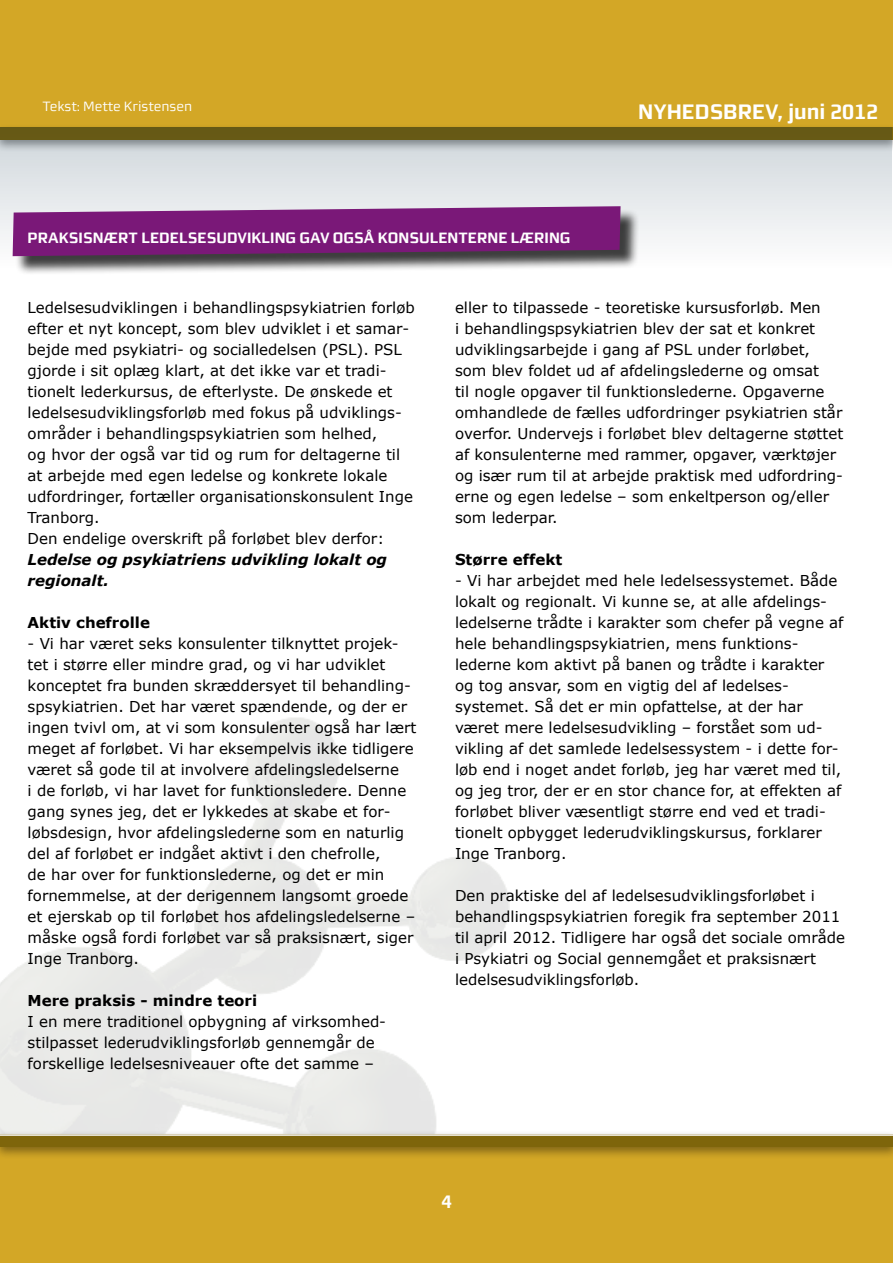
<style>
.page{position:relative;width:893px;height:1263px;background:#fff}
.page>*{position:absolute;margin:0;border:0;box-sizing:border-box;transform-origin:0 0}
.t1{font:700 21px "midtsans";color:#fff}
.t2{font:700 18px "midtsans";color:#fff}
.t3{font:15px/21px "Verdana";color:#000}
.t4{font:700 15px "midtsans";color:#fff}
.t5{font:700 15px "Verdana";color:#000}
.t6{font:italic 700 15px/21px "Verdana";color:#000}
.t7{font:13.5px "midtsans";color:#fff}
</style>
<div class="page">
<div style="left:0;top:1135px;width:893px;height:128px;background:#d3a726"></div>
<div style="left:0;top:0;width:893px;height:128px;background:#d3a726"></div>
<div style="left:0;top:1130px;width:893px;height:30px;background:#000;opacity:.4"></div>
<div style="left:0;top:1134px;width:893px;height:13px;background:#7e650b"></div>
<div style="left:0;top:123px;width:893px;height:30px;background:#000;opacity:.4"></div>
<svg style="left:0;top:128px;width:892px;height:129px;background:#cccec8"></svg>
<hr style="left:0;top:1134px;width:893px;height:2px;background:#fff">
<div style="left:14px;top:208px;width:625px;height:67px;background:#000;opacity:.75"></div>
<svg style="left:13px;top:206px;width:608px;height:50px;background:#7e287c"></svg>
<p class="t7" style="left:43px;top:99px;width:151px">Tekst: Mette Kristensen</p>
<p class="t4" style="left:28px;top:229px;width:11px">PRA</p>
<p class="t4" style="left:59px;top:229px;width:102px">KSISNÆRT LEDE</p>
<p class="t4" style="left:179px;top:229px;width:19px">LSES</p>
<p class="t4" style="left:216px;top:229px;width:94px">UDVIKLING GAV</p>
<p class="t4" style="left:333px;top:229px;width:12px">OGSÅ</p>
<p class="t4" style="left:378px;top:229px;width:21px">KONS</p>
<p class="t4" style="left:419px;top:229px;width:30px">ULENTERNE</p>
<p class="t4" style="left:511px;top:229px;width:49px">LÆRING</p>
<h1 class="t1" style="left:638px;top:99px;width:58px">NYHEDS</h1>
<h1 class="t1" style="left:723px;top:99px;width:156px">BREV, juni 2012</h1>
<p class="t3" style="left:28px;top:297px;width:389px">Ledelsesudviklingen i behandlingspsykiatrien forløb efter et nyt koncept, som blev udviklet i et samar&shy;bejde med psykiatri- og socialledelsen (PSL). PSL gjorde i sit oplæg klart, at det ikke var et tradi&shy;tionelt lederkursus, de efterlyste. De ønskede et ledelsesudviklingsforløb med fokus på udviklings&shy;områder i behandlingspsykiatrien som helhed,<br>og hvor der også var tid og rum for deltagerne til at arbejde med egen ledelse og konkrete lokale udfordringer, fortæller organisationskonsulent Inge Tranborg.<br>Den endelige overskrift på forløbet blev derfor:</p>
<p class="t6" style="left:28px;top:549px;width:361px">Ledelse og psykiatriens udvikling lokalt og regionalt.</p>
<p class="t5" style="left:28px;top:613px;width:124px">Aktiv chefrolle</p>
<p class="t3" style="left:28px;top:633px;width:390px">- Vi har været seks konsulenter tilknyttet projek&shy;tet i større eller mindre grad, og vi har udviklet konceptet fra bunden skræddersyet til behandling&shy;spsykiatrien. Det har været spændende, og der er ingen tvivl om, at vi som konsulenter også har lært meget af forløbet. Vi har eksempelvis ikke tidligere været så gode til at involvere afdelingsledelserne<br>i de forløb, vi har lavet for funktionsledere. Denne gang synes jeg, det er lykkedes at skabe et for&shy;løbsdesign, hvor afdelingslederne som en naturlig del af forløbet er indgået aktivt i den chefrolle,<br>de har over for funktionslederne, og det er min fornemmelse, at der derigennem langsomt groede et ejerskab op til forløbet hos afdelingsledelserne – måske også fordi forløbet var så praksisnært, siger Inge Tranborg.</p>
<p class="t5" style="left:28px;top:991px;width:231px">Mere praksis - mindre teori</p>
<p class="t3" style="left:28px;top:1011px;width:360px">I en mere traditionel opbygning af virksomhed&shy;stilpasset lederudviklingsforløb gennemgår de forskellige ledelsesniveauer ofte det samme –</p>
<p class="t3" style="left:455px;top:297px;width:390px">eller to tilpassede - teoretiske kursusforløb. Men<br>i behandlingspsykiatrien blev der sat et konkret udviklingsarbejde i gang af PSL under forløbet, som blev foldet ud af afdelingslederne og omsat<br>til nogle opgaver til funktionslederne. Opgaverne omhandlede de fælles udfordringer psykiatrien står overfor. Undervejs i forløbet blev deltagerne støttet af konsulenterne med rammer, opgaver, værktøjer og især rum til at arbejde praktisk med udfordring&shy;erne og egen ledelse – som enkeltperson og/eller som lederpar.</p>
<p class="t5" style="left:455px;top:550px;width:109px">Større effekt</p>
<p class="t3" style="left:455px;top:570px;width:390px">- Vi har arbejdet med hele ledelsessystemet. Både lokalt og regionalt. Vi kunne se, at alle afdelings&shy;ledelserne trådte i karakter som chefer på vegne af hele behandlingspsykiatrien, mens funktions&shy;lederne kom aktivt på banen og trådte i karakter og tog ansvar, som en vigtig del af ledelses&shy;systemet. Så det er min opfattelse, at der har været mere ledelsesudvikling – forstået som ud&shy;vikling af det samlede ledelsessystem - i dette for&shy;løb end i noget andet forløb, jeg har været med til, og jeg tror, der er en stor chance for, at effekten af forløbet bliver væsentligt større end ved et tradi&shy;tionelt opbygget lederudviklingskursus, forklarer Inge Tranborg.</p>
<p class="t3" style="left:455px;top:885px;width:392px">Den praktiske del af ledelsesudviklingsforløbet i behandlingspsykiatrien foregik fra september 2011 til april 2012. Tidligere har også det sociale område i Psykiatri og Social gennemgået et praksisnært ledelsesudviklingsforløb.</p>
<p class="t2" style="left:441px;top:1191px;width:12px">4</p>
</div>
